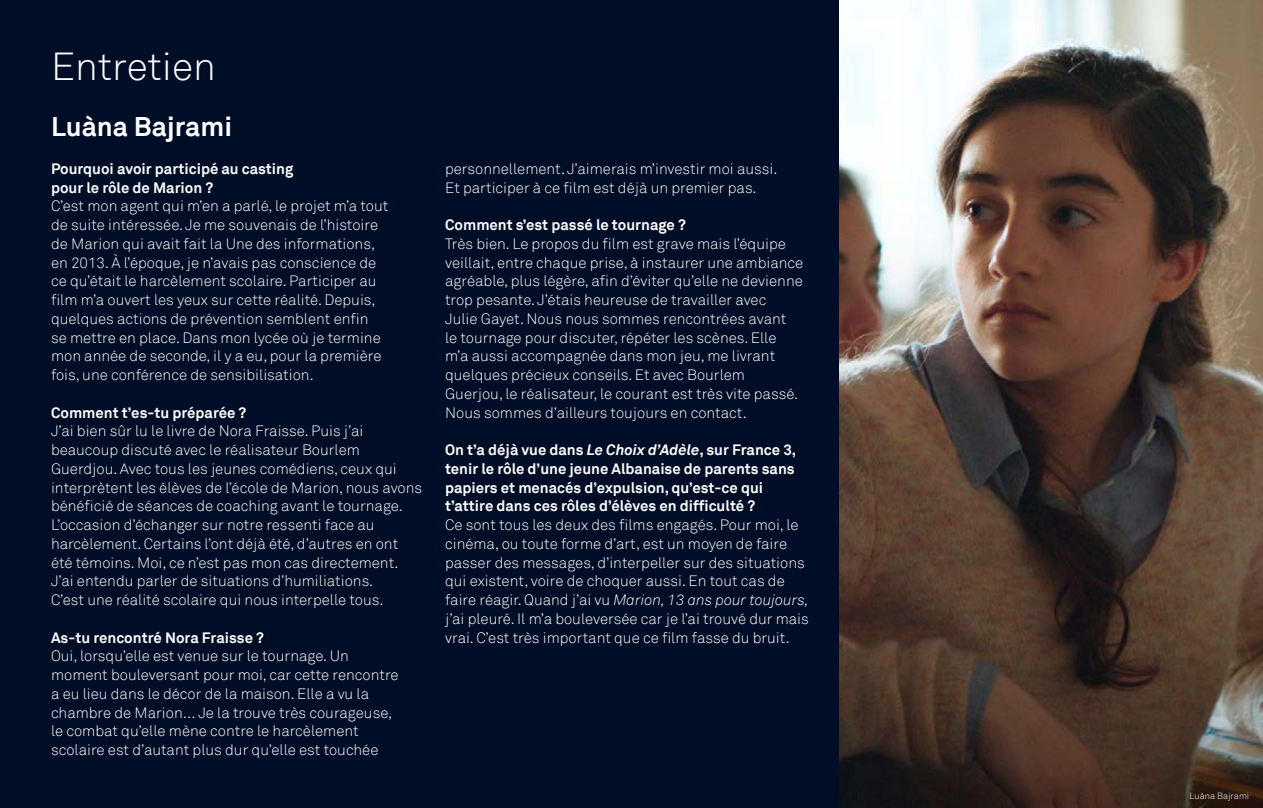
<style>
.page{position:relative;width:1263px;height:808px;background:#000d27}
.page>*{position:absolute;margin:0;border:0;box-sizing:border-box;transform-origin:0 0}
.t1{font:300 39px "Akkurat";color:#fff}
.t2{font:700 27px "Akkurat";color:#fff}
.t3{font:300 15px/18.8px "Akkurat";color:#fff}
.t4{font:700 15px/18.8px "Akkurat";color:#fff}
.t5{font:300 9px "Akkurat";color:#fff}
.s1{font-style:italic}
</style>
<div class="page">
<img style="left:839px;top:0;width:424px;height:211px">
<svg style="left:839px;top:211px;width:424px;height:597px;background:#584439"></svg>
<h1 class="t1" style="left:51px;top:43px;width:166px">Entretien</h1>
<h2 class="t2" style="left:51px;top:110px;width:183px">Luàna Bajrami</h2>
<p class="t4" style="left:51px;top:159px;width:244px">Pourquoi avoir participé au casting pour le rôle de Marion ?</p>
<p class="t3" style="left:51px;top:197px;width:339px">C’est mon agent qui m’en a parlé, le projet m’a tout de suite intéressée. Je me souvenais de l’histoire de Marion qui avait fait la Une des informations, en 2013. À l’époque, je n’avais pas conscience de ce qu’était le harcèlement scolaire. Participer au film m’a ouvert les yeux sur cette réalité. Depuis, quelques actions de prévention semblent enfin<br>se mettre en place. Dans mon lycée où je termine mon année de seconde, il y a eu, pour la première fois, une conférence de sensibilisation.</p>
<p class="t4" style="left:51px;top:403px;width:197px">Comment t’es-tu préparée ?</p>
<p class="t3" style="left:51px;top:422px;width:373px">J’ai bien sûr lu le livre de Nora Fraisse. Puis j’ai beaucoup discuté avec le réalisateur Bourlem Guerdjou. Avec tous les jeunes comédiens, ceux qui interprètent les élèves de l’école de Marion, nous avons bénéficié de séances de coaching avant le tournage.<br>L’occasion d’échanger sur notre ressenti face au harcèlement. Certains l’ont déjà été, d’autres en ont été témoins. Moi, ce n’est pas mon cas directement.<br>J’ai entendu parler de situations d’humiliations.<br>C’est une réalité scolaire qui nous interpelle tous.</p>
<p class="t4" style="left:51px;top:628px;width:214px">As-tu rencontré Nora Fraisse ?</p>
<p class="t3" style="left:51px;top:647px;width:349px">Oui, lorsqu’elle est venue sur le tournage. Un moment bouleversant pour moi, car cette rencontre a eu lieu dans le décor de la maison. Elle a vu la chambre de Marion… Je la trouve très courageuse, le combat qu’elle mène contre le harcèlement scolaire est d’autant plus dur qu’elle est touchée</p>
<p class="t3" style="left:445px;top:159px;width:334px">personnellement. J’aimerais m’investir moi aussi.<br>Et participer à ce film est déjà un premier pas.</p>
<p class="t4" style="left:445px;top:215px;width:242px">Comment s’est passé le tournage ?</p>
<p class="t3" style="left:445px;top:234px;width:360px">Très bien. Le propos du film est grave mais l’équipe veillait, entre chaque prise, à instaurer une ambiance agréable, plus légère, afin d’éviter qu’elle ne devienne trop pesante. J’étais heureuse de travailler avec<br>Julie Gayet. Nous nous sommes rencontrées avant<br>le tournage pour discuter, répéter les scènes. Elle m’a aussi accompagnée dans mon jeu, me livrant quelques précieux conseils. Et avec Bourlem Guerjou, le réalisateur, le courant est très vite passé.<br>Nous sommes d’ailleurs toujours en contact.</p>
<p class="t4" style="left:445px;top:440px;width:353px">On t’a déjà vue dans <span class="s1">Le Choix d’Adèle</span>, sur France 3, tenir le rôle d’une jeune Albanaise de parents sans papiers et menacés d’expulsion, qu’est-ce qui t’attire dans ces rôles d’élèves en difficulté ?</p>
<p class="t3" style="left:445px;top:516px;width:365px">Ce sont tous les deux des films engagés. Pour moi, le cinéma, ou toute forme d’art, est un moyen de faire passer des messages, d’interpeller sur des situations qui existent, voire de choquer aussi. En tout cas de faire réagir. Quand j’ai vu <span class="s1">Marion, 13 ans pour toujours, </span>j’ai pleuré. Il m’a bouleversée car je l’ai trouvé dur mais vrai. C’est très important que ce film fasse du bruit.</p>
<p class="t5" style="left:1189px;top:791px;width:61px">Luàna Bajrami</p>
</div>
